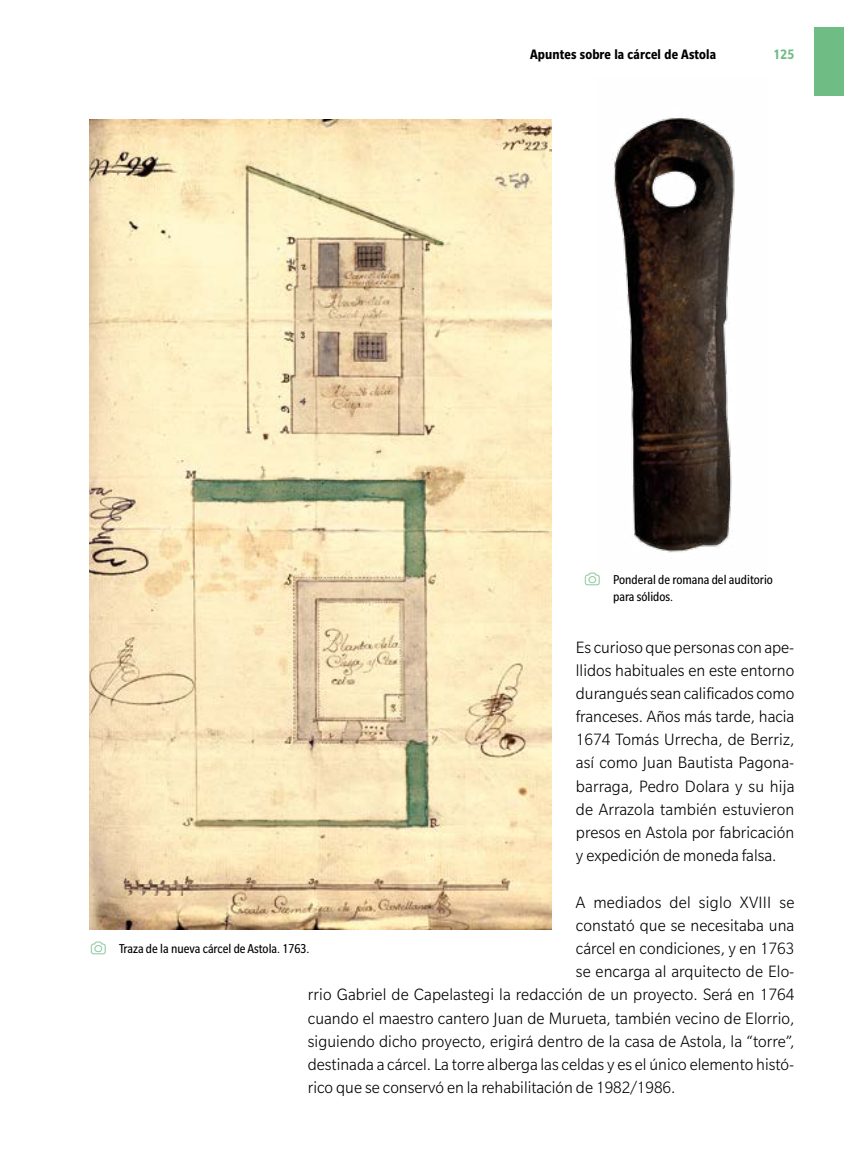
<style>
.page{position:relative;width:844px;height:1166px;background:#fff}
.page>*{position:absolute;margin:0;border:0;box-sizing:border-box;transform-origin:0 0}
.t1{font:300 17.85px/23.1px "Slate Pro";letter-spacing:.005em;color:#000;text-align:justify;scale:.96 1}
.t2{font:700 condensed 14.88px "Slate Pro";letter-spacing:.01em;color:#000}
.t3{font:700 condensed 14.88px "Slate Pro";color:#6fbc85}
.t4{font:condensed 14px/17.5px "Slate Pro";color:#000}
</style>
<div class="page">
<img style="left:89px;top:119px;width:462px;height:810px">
<img style="left:612px;top:117px;width:123px;height:436px">
<div style="left:814px;top:28px;width:29px;height:68px;background:#6fbc85"></div>
<p class="t2" style="left:530px;top:47px;width:187px">Apuntes sobre la cárcel de Astola</p>
<p class="t3" style="left:773px;top:47px;width:22px">125</p>
<p class="t4" style="left:613px;top:570px;width:161px">Ponderal de romana del auditorio para sólidos.</p>
<p class="t1" style="left:575px;top:635px;width:229px">Es curioso que personas con ape&shy;llidos habituales en este entorno durangués sean calificados como franceses. Años más tarde, hacia 1674 Tomás Urrecha, de Berriz, así como Juan Bautista Pagona&shy;barraga, Pedro Dolara y su hija de Arrazola también estuvieron presos en Astola por fabricación y expedición de moneda falsa.</p>
<p class="t1" style="left:575px;top:890px;width:229px">A mediados del siglo XVIII se</p>
<p class="t1" style="left:575px;top:913px;width:229px">constató que se necesitaba una</p>
<p class="t1" style="left:575px;top:937px;width:229px">cárcel en condiciones, y en 1763</p>
<p class="t1" style="left:575px;top:960px;width:229px">se encarga al arquitecto de Elo-</p>
<p class="t1" style="left:308px;top:983px;width:508px">rrio Gabriel de Capelastegi la redacción de un proyecto. Será en 1764</p>
<p class="t1" style="left:308px;top:1006px;width:508px">cuando el maestro cantero Juan de Murueta, también vecino de Elorrio,</p>
<p class="t1" style="left:308px;top:1029px;width:508px">siguiendo dicho proyecto, erigirá dentro de la casa de Astola, la “torre”,</p>
<p class="t1" style="left:308px;top:1052px;width:508px">destinada a cárcel. La torre alberga las celdas y es el único elemento histó-</p>
<p class="t1" style="left:308px;top:1076px;width:384px">rico que se conservó en la rehabilitación de 1982/1986.</p>
<p class="t4" style="left:119px;top:939px;width:192px">Traza de la nueva cárcel de Astola. 1763.</p>
</div>
